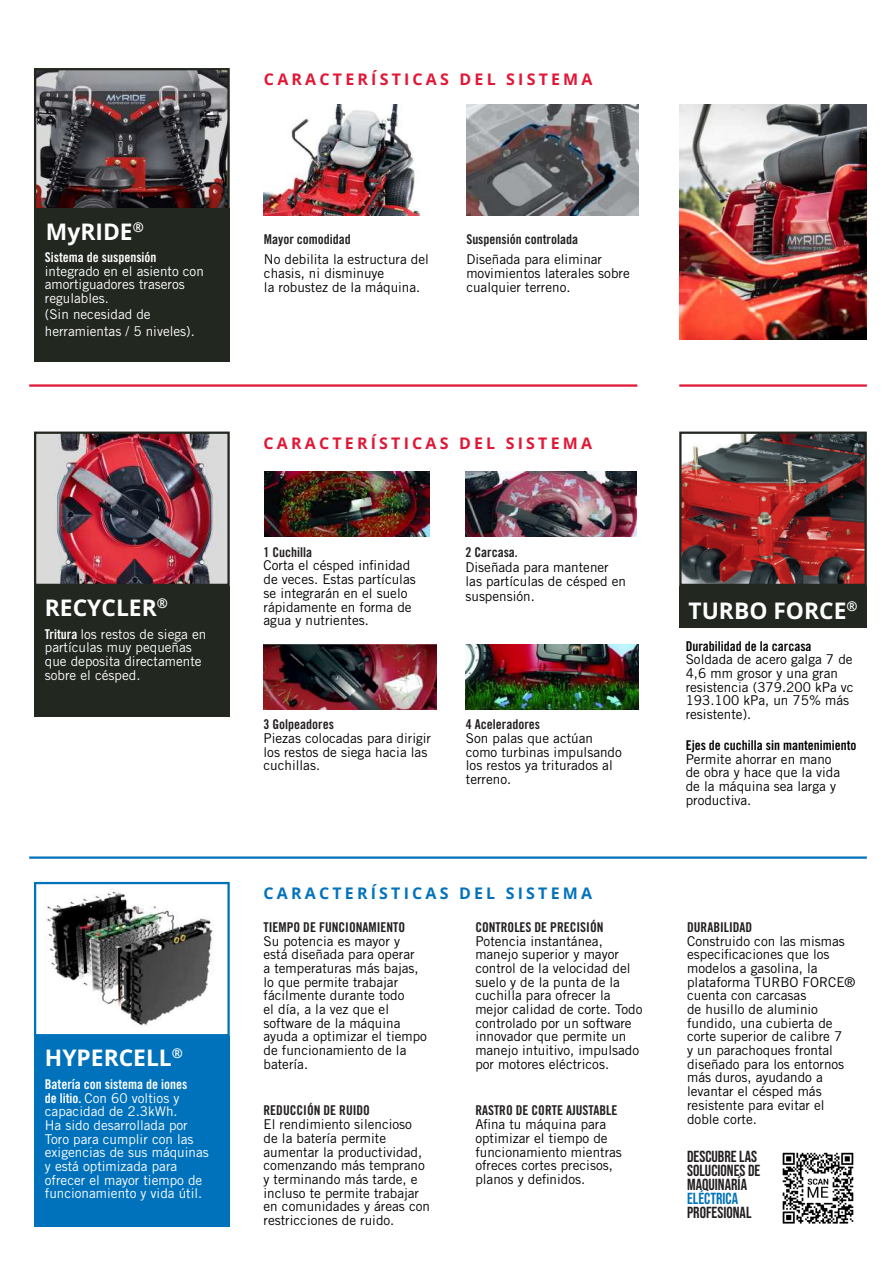
<style>
.page{position:relative;width:893px;height:1263px;background:#fff}
.page>*{position:absolute;margin:0;border:0;box-sizing:border-box;transform-origin:0 0}
.t1{font:700 22.8px "Open Sans";color:#fff}
.t2{font:700 15.9px "Open Sans";letter-spacing:.2em;color:#e01736}
.t3{font:15.9px/14px "Bebas Neue";color:#231f20}
.t4{font:700 15.9px "Open Sans";letter-spacing:.2em;color:#0072bc}
.t5{font:15.9px "Bebas Neue";color:#0072bc}
.t6{font:13.5px/13.6px "Trade Gothic LT Std";color:#000}
.t7{font:13.5px/13.6px "Trade Gothic LT Std";color:#fff}
.t8{font:13.5px "Trade Gothic LT Std Bd Cn 20";color:#231f20}
.t9{font:13.5px "Trade Gothic LT Std Bd Cn 20";color:#000}
.t10{font:13.5px "Trade Gothic LT Std Bd Cn 20";color:#fff}
.s1{font-family:"Trade Gothic LT Std Bd Cn 20"}
</style>
<div class="page">
<div style="left:34px;top:586px;width:196px;height:131px;background:#222720"></div>
<div style="left:34px;top:1036px;width:196px;height:191px;background:#0072bc"></div>
<img style="left:37px;top:71px;width:190px;height:138px">
<div style="left:34px;top:68px;width:196px;height:154px;border:2px solid #222720"></div>
<div style="left:34px;top:209px;width:196px;height:153px;background:#222720"></div>
<img style="left:682px;top:435px;width:182px;height:148px">
<div style="left:679px;top:432px;width:188px;height:154px;border:2px solid #222720"></div>
<img style="left:264px;top:104px;width:160px;height:112px">
<img style="left:466px;top:104px;width:172px;height:112px">
<div style="left:679px;top:586px;width:188px;height:42px;background:#222720"></div>
<img style="left:37px;top:435px;width:190px;height:148px">
<div style="left:34px;top:432px;width:196px;height:154px;border:2px solid #222720"></div>
<img style="left:46px;top:888px;width:167px;height:138px">
<div style="left:34px;top:882px;width:196px;height:154px;border:2px solid #0072bc"></div>
<img style="left:264px;top:644px;width:172px;height:65px">
<img style="left:265px;top:472px;width:164px;height:65px">
<img style="left:466px;top:472px;width:170px;height:65px">
<img style="left:466px;top:644px;width:172px;height:65px">
<hr style="left:29px;top:384px;width:608px;height:3px;background:#e01736">
<hr style="left:29px;top:856px;width:838px;height:3px;background:#0072bc">
<hr style="left:679px;top:384px;width:188px;height:3px;background:#e01736">
<img style="left:679px;top:104px;width:188px;height:235px">
<img style="left:782px;top:1152px;width:72px;height:72px">
<h1 class="t1" style="left:46px;top:216px;width:99px">MyRIDE<sup>®</sup></h1>
<p class="t10" style="left:45px;top:249px;width:113px">Sistema de suspensión</p>
<p class="t7" style="left:45px;top:264px;width:160px">integrado en el asiento con amortiguadores traseros regulables.</p>
<p class="t7" style="left:45px;top:306px;width:151px;line-height:16.2px">(Sin necesidad de herramientas / 5 niveles).</p>
<h1 class="t1" style="left:45px;top:592px;width:124px">RECYCLER<sup>®</sup></h1>
<p class="t7" style="left:45px;top:627px;width:163px"><span class="s1">Tritura</span> los restos de siega en partículas muy pequeñas que deposita directamente sobre el césped.</p>
<h1 class="t1" style="left:45px;top:1042px;width:140px">HYPERCELL<sup>®</sup></h1>
<p class="t10" style="left:45px;top:1076px;width:144px">Batería con sistema de iones</p>
<p class="t7" style="left:45px;top:1091px;width:165px"><span class="s1">de litio.</span> Con 60 voltios y capacidad de 2.3kWh.<br>Ha sido desarrollada por<br>Toro para cumplir con las exigencias de sus máquinas y está optimizada para ofrecer el mayor tiempo de funcionamiento y vida útil.</p>
<p class="t2" style="left:264px;top:68px;width:330px">CARACTERÍSTICAS DEL SISTEMA</p>
<p class="t8" style="left:264px;top:231px;width:88px">Mayor comodidad</p>
<p class="t8" style="left:466px;top:231px;width:113px">Suspensión controlada</p>
<p class="t6" style="left:264px;top:253px;width:166px">No debilita la estructura del chasis, ni disminuye<br>la robustez de la máquina.</p>
<p class="t6" style="left:466px;top:253px;width:165px">Diseñada para eliminar movimientos laterales sobre cualquier terreno.</p>
<p class="t2" style="left:264px;top:432px;width:330px">CARACTERÍSTICAS DEL SISTEMA</p>
<p class="t8" style="left:264px;top:544px;width:50px">1 Cuchilla</p>
<p class="t6" style="left:264px;top:559px;width:154px">Corta el césped infinidad de veces. Estas partículas se integrarán en el suelo rápidamente en forma de agua y nutrientes.</p>
<p class="t8" style="left:465px;top:544px;width:54px">2 Carcasa.</p>
<p class="t6" style="left:465px;top:559px;width:162px;line-height:14.9px">Diseñada para mantener las partículas de césped en suspensión.</p>
<p class="t8" style="left:264px;top:716px;width:72px">3 Golpeadores</p>
<p class="t6" style="left:264px;top:731px;width:169px">Piezas colocadas para dirigir los restos de siega hacia las cuchillas.</p>
<p class="t8" style="left:466px;top:716px;width:76px">4 Aceleradores</p>
<p class="t6" style="left:466px;top:731px;width:158px">Son palas que actúan como turbinas impulsando los restos ya triturados al terreno.</p>
<p class="t4" style="left:264px;top:882px;width:330px">CARACTERÍSTICAS DEL SISTEMA</p>
<p class="t8" style="left:264px;top:919px;width:143px">TIEMPO DE FUNCIONAMIENTO</p>
<p class="t6" style="left:264px;top:934px;width:165px">Su potencia es mayor y está diseñada para operar<br>a temperaturas más bajas, lo que permite trabajar fácilmente durante todo<br>el día, a la vez que el software de la máquina ayuda a optimizar el tiempo de funcionamiento de la batería.</p>
<p class="t8" style="left:264px;top:1102px;width:108px">REDUCCIÓN DE RUIDO</p>
<p class="t6" style="left:264px;top:1117px;width:168px">El rendimiento silencioso<br>de la batería permite aumentar la productividad, comenzando más temprano y terminando más tarde, e incluso te permite trabajar en comunidades y áreas con restricciones de ruido.</p>
<p class="t8" style="left:475px;top:919px;width:130px">CONTROLES DE PRECISIÓN</p>
<p class="t6" style="left:475px;top:934px;width:169px">Potencia instantánea, manejo superior y mayor control de la velocidad del suelo y de la punta de la cuchilla para ofrecer la mejor calidad de corte. Todo controlado por un software innovador que permite un manejo intuitivo, impulsado por motores eléctricos.</p>
<p class="t8" style="left:475px;top:1102px;width:144px">RASTRO DE CORTE AJUSTABLE</p>
<p class="t6" style="left:475px;top:1117px;width:148px">Afina tu máquina para optimizar el tiempo de funcionamiento mientras ofreces cortes precisos, planos y definidos.</p>
<h1 class="t1" style="left:688px;top:595px;width:171px">TURBO FORCE<sup>®</sup></h1>
<p class="t9" style="left:686px;top:638px;width:127px">Durabilidad de la carcasa</p>
<p class="t6" style="left:686px;top:653px;width:169px">Soldada de acero galga 7 de<br>4,6 mm grosor y una gran resistencia (379.200 kPa vc<br>193.100 kPa, un 75% más resistente).</p>
<p class="t9" style="left:686px;top:737px;width:172px">Ejes de cuchilla sin mantenimiento</p>
<p class="t6" style="left:686px;top:752px;width:156px">Permite ahorrar en mano de obra y hace que la vida de la máquina sea larga y productiva.</p>
<p class="t8" style="left:687px;top:919px;width:67px">DURABILIDAD</p>
<p class="t6" style="left:687px;top:934px;width:170px">Construido con las mismas especificaciones que los modelos a gasolina, la plataforma TURBO FORCE® cuenta con carcasas<br>de husillo de aluminio fundido, una cubierta de corte superior de calibre 7<br>y un parachoques frontal diseñado para los entornos más duros, ayudando a levantar el césped más resistente para evitar el doble corte.</p>
<p class="t3" style="left:687px;top:1149px;width:75px">DESCUBRE LAS<br>SOLUCIONES DE<br>MAQUINARÍA</p>
<p class="t5" style="left:687px;top:1189px;width:53px">ELÉCTRICA</p>
<p class="t3" style="left:687px;top:1205px;width:66px">PROFESIONAL</p>
</div>
